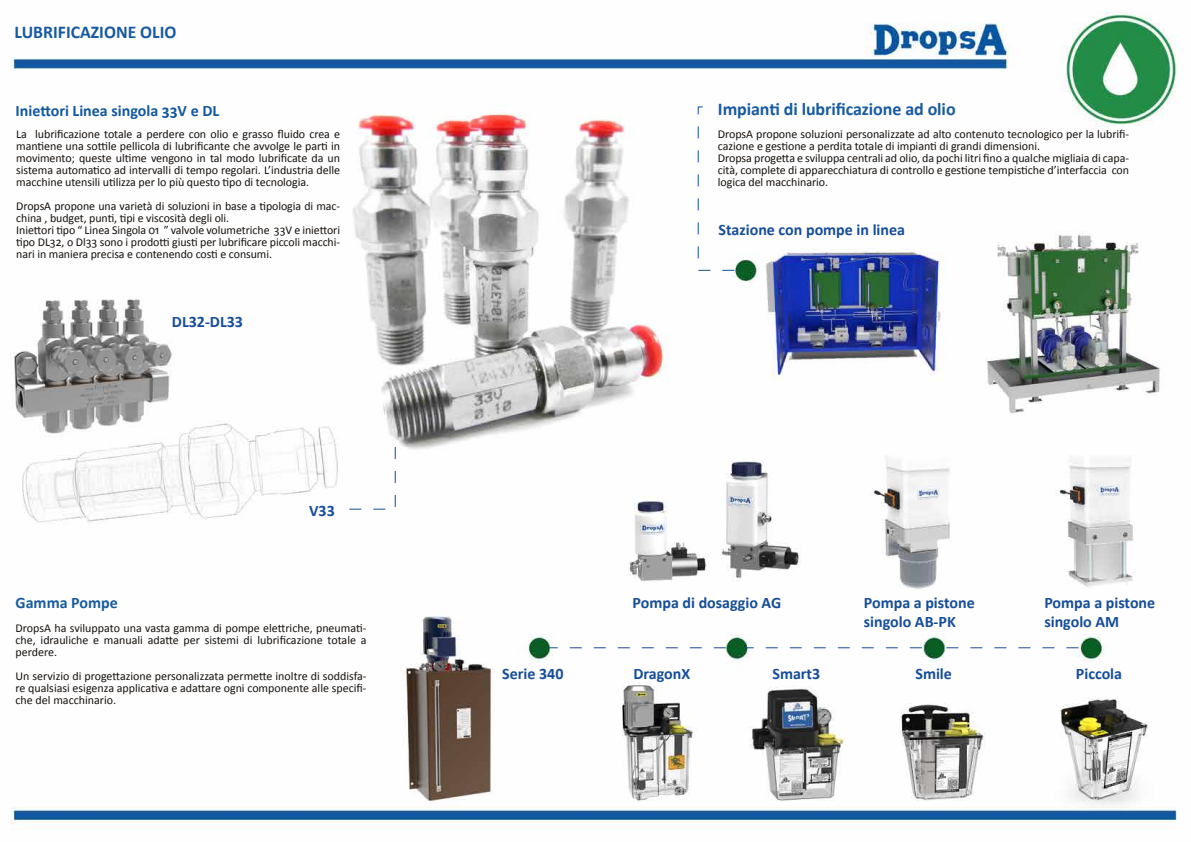
<style>
.page{position:relative;width:1191px;height:842px;background:#fff}
.page>*{position:absolute;margin:0;border:0;box-sizing:border-box;transform-origin:0 0}
.t1{font:700 18px "Calibri";letter-spacing:-.005em;color:#175aa1}
.t2{font:700 18px "Calibri";color:#1759a0}
.t3{font:700 16px/19.2px "Calibri";color:#164d99}
.t4{font:700 16px "Calibri";color:#1258a1}
.t5{font:700 16px "Calibri";color:#175aa1}
.t6{font:12px/12px "Calibri";letter-spacing:-.005em;color:#16110d;text-align:justify}
</style>
<div class="page">
<img style="left:10px;top:11px;width:1167px;height:819px">
<svg style="left:697px;top:106px;width:39px;height:165px"></svg>
<svg style="left:944px;top:647px;width:134px;height:1px"></svg>
<svg style="left:745px;top:647px;width:176px;height:1px"></svg>
<svg style="left:549px;top:647px;width:177px;height:1px"></svg>
<svg style="left:341px;top:446px;width:55px;height:64px"></svg>
<h1 class="t2" style="left:15px;top:21px;width:163px">LUBRIFICAZIONE OLIO</h1>
<h2 class="t4" style="left:16px;top:100px;width:205px">Iniettori Linea singola 33V e DL</h2>
<p class="t6" style="left:16px;top:127px;width:325px">La lubrificazione totale a perdere con olio e grasso fluido crea e mantiene una sottile pellicola di lubrificante che avvolge le parti in movimento; queste ultime vengono in tal modo lubrificate da un sistema automatico ad intervalli di tempo regolari. L’industria delle macchine utensili utilizza per lo più questo tipo di tecnologia.</p>
<p class="t6" style="left:16px;top:199px;width:325px;text-align:left">DropsA propone una varietà di soluzioni in base a tipologia di mac&shy;china , budget, punti, tipi e viscosità degli oli.<br>Iniettori tipo “ Linea Singola 01 ” valvole volumetriche 33V e iniettori tipo DL32, o Dl33 sono i prodotti giusti per lubrificare piccoli macchi&shy;nari in maniera precisa e contenendo costi e consumi.</p>
<h2 class="t3" style="left:172px;top:311px;width:73px">DL32-DL33</h2>
<h2 class="t3" style="left:309px;top:500px;width:27px">V33</h2>
<h2 class="t5" style="left:16px;top:592px;width:104px">Gamma Pompe</h2>
<p class="t6" style="left:16px;top:621px;width:352px">DropsA ha sviluppato una vasta gamma di pompe elettriche, pneumati&shy;che, idrauliche e manuali adatte per sistemi di lubrificazione totale a perdere.</p>
<p class="t6" style="left:16px;top:669px;width:352px">Un servizio di progettazione personalizzata permette inoltre di soddisfa&shy;re qualsiasi esigenza applicativa e adattare ogni componente alle specifi&shy;che del macchinario.</p>
<h1 class="t1" style="left:718px;top:98px;width:239px">Impianti di lubrificazione ad olio</h1>
<p class="t6" style="left:718px;top:128px;width:413px;text-align:left">DropsA propone soluzioni personalizzate ad alto contenuto tecnologico per la lubrifi&shy;cazione e gestione a perdita totale di impianti di grandi dimensioni.<br>Dropsa progetta e sviluppa centrali ad olio, da pochi litri fino a qualche migliaia di capa&shy;cità, complete di apparecchiatura di controllo e gestione tempistiche d’interfaccia con logica del macchinario.</p>
<h2 class="t3" style="left:718px;top:219px;width:188px">Stazione con pompe in linea</h2>
<h2 class="t3" style="left:632px;top:592px;width:150px">Pompa di dosaggio AG</h2>
<h2 class="t3" style="left:864px;top:592px;width:112px">Pompa a pistone singolo AB-PK</h2>
<h2 class="t3" style="left:1044px;top:592px;width:112px">Pompa a pistone singolo AM</h2>
<h2 class="t3" style="left:502px;top:663px;width:63px">Serie 340</h2>
<h2 class="t3" style="left:915px;top:664px;width:38px">Smile</h2>
<h2 class="t3" style="left:1076px;top:663px;width:48px">Piccola</h2>
<h2 class="t3" style="left:633px;top:663px;width:58px">DragonX</h2>
<h2 class="t3" style="left:772px;top:663px;width:49px">Smart3</h2>
</div>
